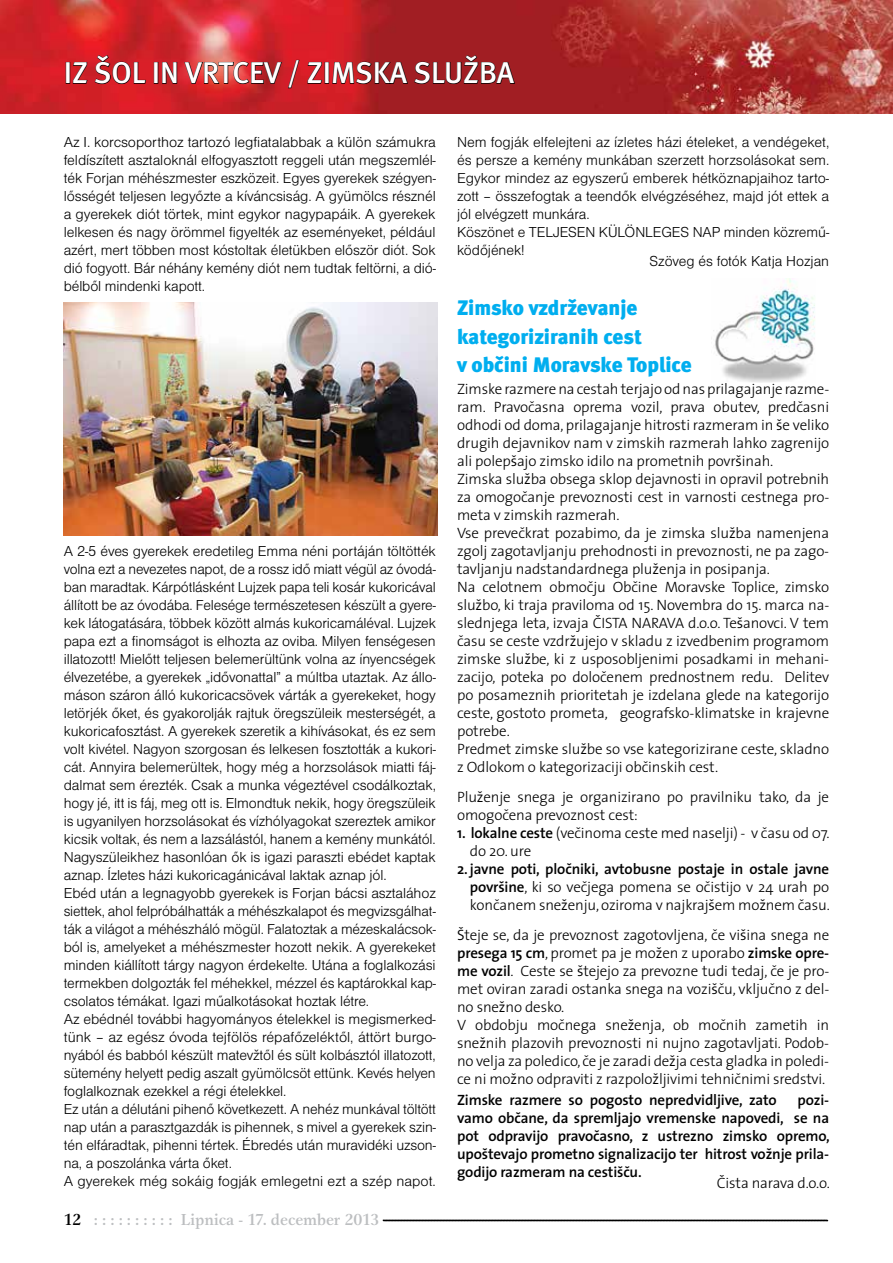
<style>
.page{position:relative;width:893px;height:1263px;background:#fff}
.page>*{position:absolute;margin:0;border:0;box-sizing:border-box;transform-origin:0 0}
.t1{font:30px "Meta Medium CE";color:#fff}
.t2{font:21px/28.2px "Meta Black CELF";letter-spacing:-.005em;color:#00aeef}
.t3{font:500 16.5px "Gamma Itc TEE";color:#bcbec0}
.t4{font:15px/18px "Nimbus San DEE Ligh";letter-spacing:-.01em;color:#000}
.t5{font:300 15px/18px "The Sans OT";letter-spacing:-.01em;color:#000}
.t6{font:600 15px/18px "The Sans OT";letter-spacing:-.01em;color:#000;text-align:justify}
.s1{color:#000}
.s2{font-weight:600}
</style>
<div class="page">
<img style="left:0;top:0;width:893px;height:114px">
<svg style="left:382px;top:1219px;width:446px;height:2px"></svg>
<div style="left:66px;top:62px;width:4px;height:22px;border:1px solid #000"></div>
<svg style="left:72px;top:62px;width:16px;height:22px"></svg>
<svg style="left:94px;top:55px;width:52px;height:29px;background:#a9181f"></svg>
<div style="left:154px;top:62px;width:4px;height:22px;border:1px solid #000"></div>
<svg style="left:162px;top:0;width:15px;height:84px"></svg>
<svg style="left:184px;top:61px;width:98px;height:25px;background:#aa2f2e"></svg>
<svg style="left:288px;top:59px;width:12px;height:30px"></svg>
<svg style="left:307px;top:62px;width:15px;height:22px"></svg>
<div style="left:325px;top:62px;width:4px;height:22px;border:1px solid #000"></div>
<svg style="left:332px;top:60px;width:76px;height:24px;background:#88161a"></svg>
<svg style="left:414px;top:55px;width:101px;height:29px;background:#80171b"></svg>
<img style="left:64px;top:302px;width:374px;height:234px">
<img style="left:713px;top:278px;width:102px;height:105px">
<h1 class="t1" style="left:64px;top:54px;width:452px">IZ ŠOL IN VRTCEV / ZIMSKA SLUŽBA</h1>
<p class="t4" style="left:64px;top:134px;width:374px;text-align:justify">Az I. korcsoporthoz tartozó legfiatalabbak a külön számukra feldíszített asztaloknál elfogyasztott reggeli után megszemlél&shy;ték Forjan méhészmester eszközeit. Egyes gyerekek szégyen&shy;lősségét teljesen legyőzte a kíváncsiság. A gyümölcs résznél a gyerekek diót törtek, mint egykor nagypapáik. A gyerekek lelkesen és nagy örömmel figyelték az eseményeket, például azért, mert többen most kóstoltak életükben először diót. Sok dió fogyott. Bár néhány kemény diót nem tudtak feltörni, a dió&shy;bélből mindenki kapott.</p>
<p class="t4" style="left:64px;top:542px;width:374px">A 2-5 éves gyerekek eredetileg Emma néni portáján töltötték volna ezt a nevezetes napot, de a rossz idő miatt végül az óvodá&shy;ban maradtak. Kárpótlásként Lujzek papa teli kosár kukoricával állított be az óvodába. Felesége természetesen készült a gyere&shy;kek látogatására, többek között almás kukoricamáléval. Lujzek papa ezt a finomságot is elhozta az oviba. Milyen fenségesen illatozott! Mielőtt teljesen belemerültünk volna az ínyencségek élvezetébe, a gyerekek „idővonattal” a múltba utaztak. Az állo&shy;máson száron álló kukoricacsövek várták a gyerekeket, hogy letörjék őket, és gyakorolják rajtuk öregszüleik mesterségét, a kukoricafosztást. A gyerekek szeretik a kihívásokat, és ez sem volt kivétel. Nagyon szorgosan és lelkesen fosztották a kukori&shy;cát. Annyira belemerültek, hogy még a horzsolások miatti fáj&shy;dalmat sem érezték. Csak a munka végeztével csodálkoztak, hogy jé, itt is fáj, meg ott is. Elmondtuk nekik, hogy öregszüleik is ugyanilyen horzsolásokat és vízhólyagokat szereztek amikor kicsik voltak, és nem a lazsálástól, hanem a kemény munkától.<br>Nagyszüleikhez hasonlóan ők is igazi paraszti ebédet kaptak aznap. Ízletes házi kukoricagánicával laktak aznap jól.<br>Ebéd után a legnagyobb gyerekek is Forjan bácsi asztalához siettek, ahol felpróbálhatták a méhészkalapot és megvizsgálhat&shy;ták a világot a méhészháló mögül. Falatoztak a mézeskalácsok&shy;ból is, amelyeket a méhészmester hozott nekik. A gyerekeket minden kiállított tárgy nagyon érdekelte. Utána a foglalkozási termekben dolgozták fel méhekkel, mézzel és kaptárokkal kap&shy;csolatos témákat. Igazi műalkotásokat hoztak létre.<br>Az ebédnél további hagyományos ételekkel is megismerked&shy;tünk – az egész óvoda tejfölös répafőzeléktől, áttört burgo&shy;nyából és babból készült matevžtől és sült kolbásztól illatozott, sütemény helyett pedig aszalt gyümölcsöt ettünk. Kevés helyen foglalkoznak ezekkel a régi ételekkel.<br>Ez után a délutáni pihenő következett. A nehéz munkával töltött nap után a parasztgazdák is pihennek, s mivel a gyerekek szin&shy;tén elfáradtak, pihenni tértek. Ébredés után muravidéki uzson&shy;na, a poszolánka várta őket.<br>A gyerekek még sokáig fogják emlegetni ezt a szép napot.</p>
<p class="t3" style="left:64px;top:1209px;width:317px"><span class="s1">12</span> : : : : : : : : : : Lipnica - 17. december 2013</p>
<p class="t4" style="left:457px;top:134px;width:374px">Nem fogják elfelejteni az ízletes házi ételeket, a vendégeket, és persze a kemény munkában szerzett horzsolásokat sem.<br>Egykor mindez az egyszerű emberek hétköznapjaihoz tarto&shy;zott – összefogtak a teendők elvégzéséhez, majd jót ettek a jól elvégzett munkára.<br>Köszönet e TELJESEN KÜLÖNLEGES NAP minden közremű&shy;ködőjének!</p>
<p class="t4" style="left:650px;top:252px;width:181px">Szöveg és fotók Katja Hozjan</p>
<h2 class="t2" style="left:457px;top:294px;width:236px">Zimsko vzdrževanje kategoriziranih cest<br>v občini Moravske Toplice</h2>
<p class="t5" style="left:457px;top:380px;width:374px">Zimske razmere na cestah terjajo od nas prilagajanje razme&shy;ram. Pravočasna oprema vozil, prava obutev, predčasni odhodi od doma, prilagajanje hitrosti razmeram in še veliko drugih dejavnikov nam v zimskih razmerah lahko zagrenijo ali polepšajo zimsko idilo na prometnih površinah.<br>Zimska služba obsega sklop dejavnosti in opravil potrebnih za omogočanje prevoznosti cest in varnosti cestnega pro&shy;meta v zimskih razmerah.<br>Vse prevečkrat pozabimo, da je zimska služba namenjena zgolj zagotavljanju prehodnosti in prevoznosti, ne pa zago&shy;tavljanju nadstandardnega pluženja in posipanja.<br>Na celotnem območju Občine Moravske Toplice, zimsko službo, ki traja praviloma od 15. Novembra do 15. marca na&shy;slednjega leta, izvaja ČISTA NARAVA d.o.o. Tešanovci. V tem času se ceste vzdržujejo v skladu z izvedbenim programom zimske službe, ki z usposobljenimi posadkami in mehani&shy;zacijo, poteka po določenem prednostnem redu. Delitev po posameznih prioritetah je izdelana glede na kategorijo ceste, gostoto prometa, geografsko-klimatske in krajevne potrebe.<br>Predmet zimske službe so vse kategorizirane ceste, skladno z Odlokom o kategorizaciji občinskih cest.</p>
<p class="t5" style="left:457px;top:788px;width:374px">Pluženje snega je organizirano po pravilniku tako, da je omogočena prevoznost cest:</p>
<p class="t5" style="left:470px;top:824px;width:361px;text-indent:-13px"><span class="s2">1. lokalne ceste</span> (večinoma ceste med naselji) - v času od 07. do 20. ure</p>
<p class="t5" style="left:470px;top:860px;width:361px;text-align:justify;text-indent:-13px"><span class="s2">2. javne poti, pločniki, avtobusne postaje in ostale javne površine</span>, ki so večjega pomena se očistijo v 24 urah po končanem sneženju, oziroma v najkrajšem možnem času.</p>
<p class="t5" style="left:457px;top:926px;width:374px">Šteje se, da je prevoznost zagotovljena, če višina snega ne <span class="s2">presega 15 cm</span>, promet pa je možen z uporabo <span class="s2">zimske opre&shy;me vozil</span>. Ceste se štejejo za prevozne tudi tedaj, če je pro&shy;met oviran zaradi ostanka snega na vozišču, vključno z del&shy;no snežno desko.<br>V obdobju močnega sneženja, ob močnih zametih in snežnih plazovih prevoznosti ni nujno zagotavljati. Podob&shy;no velja za poledico, če je zaradi dežja cesta gladka in poledi&shy;ce ni možno odpraviti z razpoložljivimi tehničnimi sredstvi.</p>
<p class="t6" style="left:457px;top:1091px;width:321px">Zimske razmere so pogosto nepredvidljive, zato</p>
<p class="t6" style="left:457px;top:1091px;width:374px;text-indent:340px">pozi&shy;vamo občane, da spremljajo vremenske napovedi, se na pot odpravijo pravočasno, z ustrezno zimsko opremo, upoštevajo prometno signalizacijo ter hitrost vožnje prila&shy;godijo razmeram na cestišču.</p>
<p class="t5" style="left:717px;top:1173px;width:114px">Čista narava d.o.o.</p>
</div>
